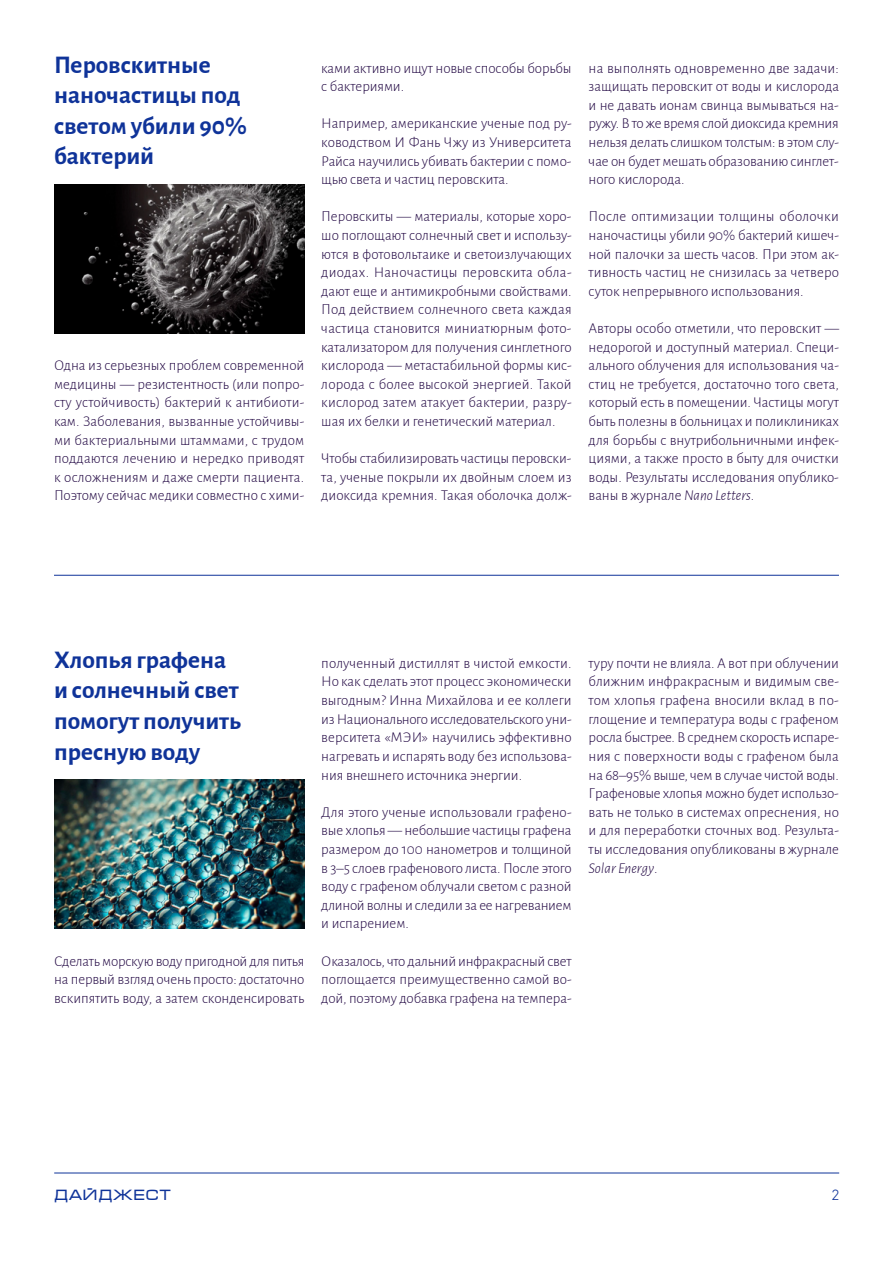
<style>
.page{position:relative;width:893px;height:1263px;background:#fff}
.page>*{position:absolute;margin:0;border:0;box-sizing:border-box;transform-origin:0 0}
.t1{font:700 25.5px/30.6px "Alegreya Sans";color:#0f3399}
.t2{font:300 15px/18.6px "Alegreya Sans";letter-spacing:-.005em;color:#240a45;text-align:justify}
.t3{font:15px "Micra";color:#0f3399}
.t4{font:300 15px "DIN2014";color:#0f3399}
.s1{font-style:italic}
</style>
<div class="page">
<hr style="left:54px;top:1172px;width:785px;height:1px;background:#0f3399">
<img style="left:54px;top:185px;width:250px;height:148px">
<img style="left:54px;top:780px;width:250px;height:148px">
<hr style="left:54px;top:575px;width:785px;height:1px;background:#0f3399">
<h1 class="t1" style="left:54px;top:47px;width:194px">Перовскитные наночастицы под светом убили 90% бактерий</h1>
<p class="t2" style="left:54px;top:356px;width:252px">Одна из серьезных проблем современной медицины — резистентность (или попро&shy;сту устойчивость) бактерий к антибиоти&shy;кам. Заболевания, вызванные устойчивы&shy;ми бактериальными штаммами, с трудом поддаются лечению и нередко приводят к осложнениям и даже смерти пациента.<br>Поэтому сейчас медики совместно с хими-</p>
<p class="t2" style="left:321px;top:58px;width:252px">ками активно ищут новые способы борьбы с бактериями.</p>
<p class="t2" style="left:321px;top:114px;width:252px">Например, американские ученые под ру&shy;ководством И Фань Чжу из Университета Райса научились убивать бактерии с помо&shy;щью света и частиц перовскита.</p>
<p class="t2" style="left:321px;top:207px;width:252px">Перовскиты — материалы, которые хоро&shy;шо поглощают солнечный свет и использу&shy;ются в фотовольтаике и светоизлучающих диодах. Наночастицы перовскита обла&shy;дают еще и антимикробными свойствами.<br>Под действием солнечного света каждая частица становится миниатюрным фото&shy;катализатором для получения синглетного кислорода — метастабильной формы кис&shy;лорода с более высокой энергией. Такой кислород затем атакует бактерии, разру&shy;шая их белки и генетический материал.</p>
<p class="t2" style="left:321px;top:449px;width:252px">Чтобы стабилизировать частицы перовски&shy;та, ученые покрыли их двойным слоем из диоксида кремния. Такая оболочка долж-</p>
<p class="t2" style="left:589px;top:58px;width:252px">на выполнять одновременно две задачи: защищать перовскит от воды и кислорода и не давать ионам свинца вымываться на&shy;ружу. В то же время слой диоксида кремния нельзя делать слишком толстым: в этом слу&shy;чае он будет мешать образованию синглет&shy;ного кислорода.</p>
<p class="t2" style="left:589px;top:207px;width:252px">После оптимизации толщины оболочки наночастицы убили 90% бактерий кишеч&shy;ной палочки за шесть часов. При этом ак&shy;тивность частиц не снизилась за четверо суток непрерывного использования.</p>
<p class="t2" style="left:589px;top:318px;width:252px">Авторы особо отметили, что перовскит — недорогой и доступный материал. Специ&shy;ального облучения для использования ча&shy;стиц не требуется, достаточно того света, который есть в помещении. Частицы могут быть полезны в больницах и поликлиниках для борьбы с внутрибольничными инфек&shy;циями, а также просто в быту для очистки воды. Результаты исследования опублико&shy;ваны в журнале <span class="s1">Nano Letters</span>.</p>
<h1 class="t1" style="left:54px;top:642px;width:189px">Хлопья графена и солнечный свет помогут получить пресную воду</h1>
<p class="t2" style="left:54px;top:951px;width:252px">Сделать морскую воду пригодной для питья на первый взгляд очень просто: достаточно вскипятить воду, а затем сконденсировать</p>
<p class="t2" style="left:321px;top:653px;width:252px">полученный дистиллят в чистой емкости.<br>Но как сделать этот процесс экономически выгодным? Инна Михайлова и ее коллеги из Национального исследовательского уни&shy;верситета «МЭИ» научились эффективно нагревать и испарять воду без использова&shy;ния внешнего источника энергии.</p>
<p class="t2" style="left:321px;top:802px;width:252px">Для этого ученые использовали графено&shy;вые хлопья — небольшие частицы графена размером до 100 нанометров и толщиной в 3–5 слоев графенового листа. После этого воду с графеном облучали светом с разной длиной волны и следили за ее нагреванием и испарением.</p>
<p class="t2" style="left:321px;top:951px;width:252px">Оказалось, что дальний инфракрасный свет поглощается преимущественно самой во&shy;дой, поэтому добавка графена на темпера-</p>
<p class="t2" style="left:589px;top:653px;width:252px">туру почти не влияла. А вот при облучении ближним инфракрасным и видимым све&shy;том хлопья графена вносили вклад в по&shy;глощение и температура воды с графеном росла быстрее. В среднем скорость испаре&shy;ния с поверхности воды с графеном была на 68–95% выше, чем в случае чистой воды.<br>Графеновые хлопья можно будет использо&shy;вать не только в системах опреснения, но и для переработки сточных вод. Результа&shy;ты исследования опубликованы в журнале <span class="s1">Solar Energy</span>.</p>
<p class="t3" style="left:54px;top:1187px;width:119px">ДАЙДЖЕСТ</p>
<p class="t4" style="left:832px;top:1185px;width:9px">2</p>
</div>
